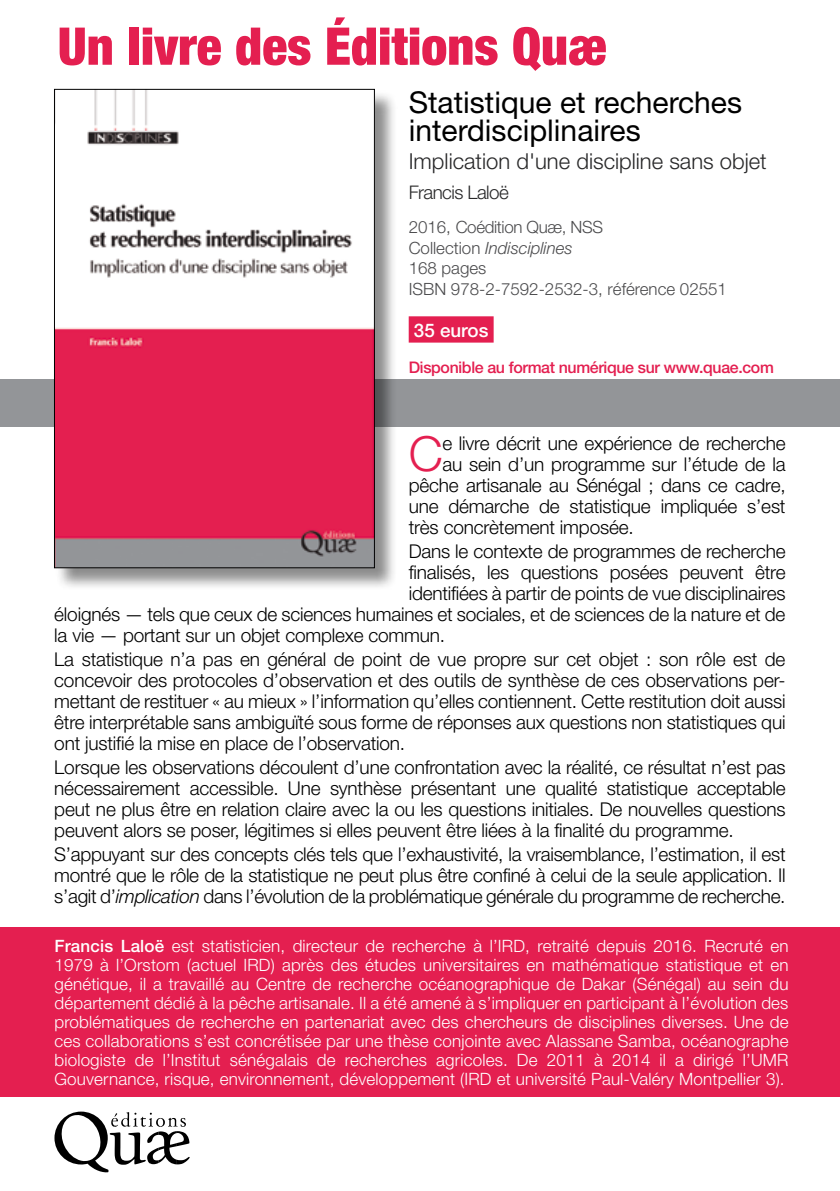
<style>
.page{position:relative;width:840px;height:1191px;background:#fff}
.page>*{position:absolute;margin:0;border:0;box-sizing:border-box;transform-origin:0 0}
.t1{font:900 condensed 52px "Helvetica Neue";color:#e41f50}
.t2{font:300 48.4px "Helvetica Neue";color:#e41f50}
.t3{font:30px/28px "Helvetica Neue";color:#000}
.t4{font:300 22px "Helvetica Neue";color:#282829}
.t5{font:300 19px/21px "Helvetica Neue";letter-spacing:-.01em;color:#000;text-align:justify}
.t6{font:300 18.8px "Helvetica Neue";letter-spacing:-.03em;color:#282829}
.t7{font:500 18.8px "Helvetica Neue";color:#fff}
.t8{font:300 17px/19px "Helvetica Neue";letter-spacing:.01em;color:#fff;text-align:justify}
.t9{font:300 16.8px/20.6px "Helvetica Neue";color:#4b4b4d}
.t10{font:500 16px "Helvetica Neue";letter-spacing:-.025em;color:#e41f50}
.s1{font-style:italic}
.s2{font-weight:500}
</style>
<div class="page">
<div style="left:408px;top:316px;width:85px;height:26px;background:#e41f50"></div>
<svg style="left:54px;top:1111px;width:135px;height:61px"></svg>
<div style="left:0;top:927px;width:839px;height:169px;background:#e41f50"></div>
<div style="left:0;top:379px;width:839px;height:47px;background:#939598"></div>
<div style="left:55px;top:90px;width:342px;height:501px;background:#000;opacity:.45"></div>
<img style="left:56px;top:91px;width:316px;height:475px">
<div style="left:54px;top:89px;width:320px;height:479px;border:1px solid #000"></div>
<h1 class="t1" style="left:58px;top:14px;width:550px">Un livre des Éditions Quæ</h1>
<h3 class="t3" style="left:408px;top:88px;width:335px">Statistique et recherches interdisciplinaires</h3>
<p class="t4" style="left:408px;top:148px;width:359px">Implication d'une discipline sans objet</p>
<p class="t6" style="left:408px;top:181px;width:101px">Francis Laloë</p>
<p class="t9" style="left:408px;top:216px;width:319px">2016, Coédition Quæ, NSS<br>Collection <span class="s1">Indisciplines<br></span>168 pages<br>ISBN 978-2-7592-2532-3, référence 02551</p>
<p class="t7" style="left:413px;top:319px;width:76px">35 euros</p>
<p class="t10" style="left:408px;top:358px;width:367px">Disponible au format numérique sur www.quae.com</p>
<h2 class="t2" style="left:408px;top:424px;width:36px">C</h2>
<p class="t5" style="left:442px;top:432px;width:344px">e livre décrit une expérience de recherche</p>
<p class="t5" style="left:442px;top:453px;width:344px">au sein d’un programme sur l’étude de la</p>
<p class="t5" style="left:408px;top:474px;width:378px">pêche artisanale au Sénégal ; dans ce cadre,</p>
<p class="t5" style="left:408px;top:495px;width:378px">une démarche de statistique impliquée s’est</p>
<p class="t5" style="left:408px;top:516px;width:226px">très concrètement imposée.</p>
<p class="t5" style="left:408px;top:540px;width:378px">Dans le contexte de programmes de recherche</p>
<p class="t5" style="left:408px;top:561px;width:378px">finalisés, les questions posées peuvent être</p>
<p class="t5" style="left:408px;top:582px;width:378px">identifiées à partir de points de vue disciplinaires</p>
<p class="t5" style="left:54px;top:603px;width:732px">éloignés — tels que ceux de sciences humaines et sociales, et de sciences de la nature et de</p>
<p class="t5" style="left:54px;top:624px;width:392px">la vie — portant sur un objet complexe commun.</p>
<p class="t5" style="left:54px;top:648px;width:732px">La statistique n’a pas en général de point de vue propre sur cet objet : son rôle est de concevoir des protocoles d’observation et des outils de synthèse de ces observations per&shy;mettant de restituer « au mieux » l’information qu’elles contiennent. Cette restitution doit aussi être interprétable sans ambiguïté sous forme de réponses aux questions non statistiques qui ont justifié la mise en place de l’observation.</p>
<p class="t5" style="left:54px;top:756px;width:732px">Lorsque les observations découlent d’une confrontation avec la réalité, ce résultat n’est pas nécessairement accessible. Une synthèse présentant une qualité statistique acceptable peut ne plus être en relation claire avec la ou les questions initiales. De nouvelles questions peuvent alors se poser, légitimes si elles peuvent être liées à la finalité du programme.</p>
<p class="t5" style="left:54px;top:843px;width:732px">S’appuyant sur des concepts clés tels que l’exhaustivité, la vraisemblance, l’estimation, il est montré que le rôle de la statistique ne peut plus être confiné à celui de la seule application. Il s’agit d’<span class="s1">implication</span> dans l’évolution de la problématique générale du programme de recherche.</p>
<p class="t8" style="left:54px;top:936px;width:735px"><span class="s2">Francis Laloë</span> est statisticien, directeur de recherche à l’IRD, retraité depuis 2016. Recruté en 1979 à l’Orstom (actuel IRD) après des études universitaires en mathématique statistique et en génétique, il a travaillé au Centre de recherche océanographique de Dakar (Sénégal) au sein du département dédié à la pêche artisanale. Il a été amené à s’impliquer en participant à l’évolution des problématiques de recherche en partenariat avec des chercheurs de disciplines diverses. Une de ces collaborations s’est concrétisée par une thèse conjointe avec Alassane Samba, océanographe biologiste de l’Institut sénégalais de recherches agricoles. De 2011 à 2014 il a dirigé l’UMR Gouvernance, risque, environnement, développement (IRD et université Paul-Valéry Montpellier 3).</p>
</div>
